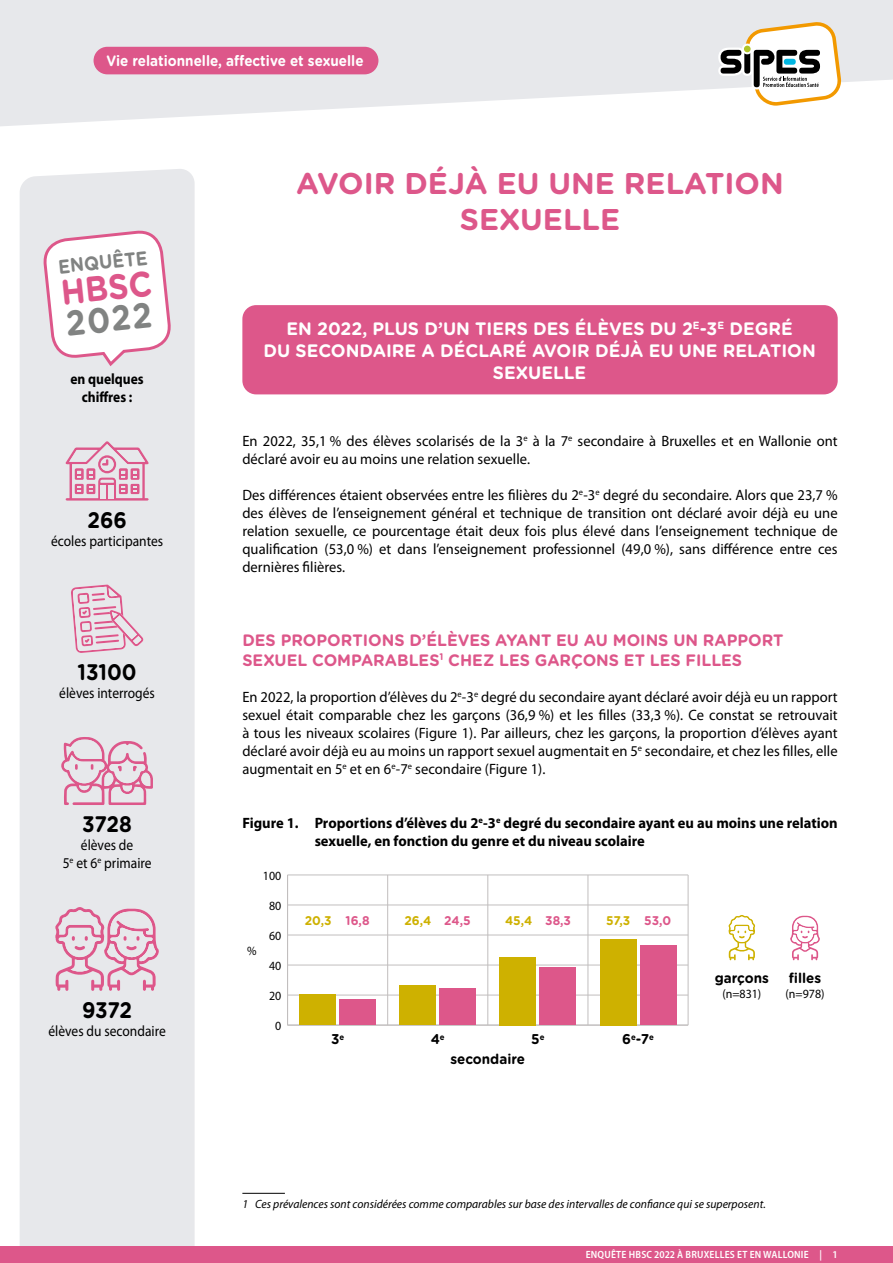
<style>
.page{position:relative;width:893px;height:1263px;background:#fff}
.page>*{position:absolute;margin:0;border:0;box-sizing:border-box;transform-origin:0 0}
.t1{font:700 35.4px "Gotham Rounded";color:#dd578a;scale:.9 1}
.t2{font:700 35.4px "Gotham Rounded";color:#818382;scale:.9 1}
.t3{font:700 30px/36px "Gotham Rounded";color:#dd578a;text-align:center}
.t4{font:700 22.5px "Gotham Rounded";color:#000;scale:.9 1}
.t5{font:700 19.65px "Gotham Rounded";color:#818382;scale:.9 1}
.t6{font:700 18px/21.6px "Gotham Rounded";color:#fff;text-align:center}
.t7{font:700 16.5px/19.8px "Gotham Rounded";color:#dd578a}
.t8{font:15px/18px "Myriad Pro";letter-spacing:.005em;color:#000;text-align:justify}
.t9{font:700 15px/18px "Myriad Pro";color:#000}
.t10{font:15px/18px "Myriad Pro";letter-spacing:.005em;color:#000;text-align:center;scale:.9 1}
.t11{font:700 15px "Gotham Rounded";color:#fff;scale:.9 1}
.t12{font:700 15px/18px "Myriad Pro";color:#000;text-align:center;scale:.9 1}
.t13{font:700 14.1px "Gotham Rounded";color:#000;scale:.95 1}
.t14{font:700 12.6px "Gotham Rounded";color:#ceb100;scale:.95 1}
.t15{font:12.6px "Myriad Pro";color:#000;scale:.95 1}
.t16{font:italic 12px "Myriad Pro";color:#000}
.t17{font:600 semi-condensed 10.5px "Myriad Pro";letter-spacing:.02em;color:#fff}
.t18{font:700 8.25px "Gotham Rounded";color:#000;scale:.95 1}
.s1{color:#dd578a}
</style>
<div class="page">
<div style="left:20px;top:169px;width:175px;height:1077px;background:#e7e8eb"></div>
<div style="left:0;top:1246px;width:893px;height:17px;background:#dd578a"></div>
<svg style="left:0;top:0;width:893px;height:126px;fill:#e7e8eb"></svg>
<div style="left:94px;top:47px;width:284px;height:27px;background:#dd578a;border-radius:14px"></div>
<svg style="left:718px;top:21px;width:123px;height:85px"></svg>
<div style="left:242px;top:305px;width:596px;height:89px;background:#dd578a;border-radius:14px"></div>
<svg style="left:790px;top:916px;width:30px;height:44px"></svg>
<svg style="left:729px;top:915px;width:26px;height:45px"></svg>
<hr style="left:387px;top:875px;width:1px;height:150px;background:#c1bebe">
<hr style="left:488px;top:875px;width:1px;height:150px;background:#c1bebe">
<hr style="left:588px;top:875px;width:1px;height:150px;background:#c1bebe">
<hr style="left:688px;top:875px;width:1px;height:150px;background:#c1bebe">
<hr style="left:287px;top:875px;width:1px;height:150px;background:#c1bebe">
<hr style="left:288px;top:1025px;width:400px;height:1px;background:#c1bebe">
<hr style="left:288px;top:995px;width:400px;height:1px;background:#c1bebe">
<hr style="left:288px;top:965px;width:400px;height:1px;background:#c1bebe">
<hr style="left:288px;top:935px;width:400px;height:1px;background:#c1bebe">
<hr style="left:288px;top:905px;width:400px;height:1px;background:#c1bebe">
<hr style="left:288px;top:875px;width:400px;height:1px;background:#c1bebe">
<div style="left:340px;top:1000px;width:36px;height:25px;background:#dd578a"></div>
<div style="left:440px;top:988px;width:36px;height:37px;background:#dd578a"></div>
<div style="left:540px;top:967px;width:36px;height:58px;background:#dd578a"></div>
<div style="left:640px;top:945px;width:36px;height:80px;background:#dd578a"></div>
<div style="left:300px;top:994px;width:36px;height:31px;background:#ceb100"></div>
<div style="left:400px;top:985px;width:36px;height:40px;background:#ceb100"></div>
<div style="left:500px;top:957px;width:36px;height:68px;background:#ceb100"></div>
<div style="left:600px;top:939px;width:36px;height:86px;background:#ceb100"></div>
<hr style="left:242px;top:1193px;width:43px;height:1px;background:#000">
<svg style="left:43px;top:230px;width:128px;height:139px"></svg>
<svg style="left:66px;top:440px;width:83px;height:61px;background:#e3b8cb"></svg>
<svg style="left:71px;top:584px;width:73px;height:69px;background:#e5c6d4"></svg>
<svg style="left:61px;top:737px;width:92px;height:68px;background:#e4c0d0"></svg>
<svg style="left:55px;top:907px;width:104px;height:84px;background:#e4c0d0"></svg>
<p class="t11" style="left:107px;top:50px;width:287px">Vie relationnelle, affective et sexuelle</p>
<h3 class="t5" style="left:57px;top:252px;width:101px;rotate:-6deg">ENQUÊTE</h3>
<h1 class="t1" style="left:58px;top:267px;width:103px;rotate:-6deg">HBSC</h1>
<h1 class="t2" style="left:63px;top:298px;width:97px;rotate:-6deg">2022</h1>
<p class="t12" style="left:70px;top:370px;width:83px">en quelques chiffres :</p>
<h3 class="t4" style="left:87px;top:503px;width:45px">266</h3>
<p class="t10" style="left:51px;top:531px;width:126px">écoles participantes</p>
<h3 class="t4" style="left:78px;top:655px;width:67px">13100</h3>
<p class="t10" style="left:59px;top:684px;width:108px">élèves interrogés</p>
<h3 class="t4" style="left:82px;top:807px;width:57px">3728</h3>
<p class="t10" style="left:63px;top:836px;width:100px">élèves de<br>5<sup>e</sup> et 6<sup>e</sup> primaire</p>
<h3 class="t4" style="left:82px;top:993px;width:57px">9372</h3>
<p class="t10" style="left:48px;top:1021px;width:132px">élèves du secondaire</p>
<h2 class="t3" style="left:296px;top:164px;width:489px">AVOIR DÉJÀ EU UNE RELATION<br>SEXUELLE</h2>
<p class="t6" style="left:263px;top:317px;width:554px">EN 2022, PLUS D’UN TIERS DES ÉLÈVES DU 2<sup>E</sup>-3<sup>E</sup> DEGRÉ<br>DU SECONDAIRE A DÉCLARÉ AVOIR DÉJÀ EU UNE RELATION<br>SEXUELLE</p>
<p class="t8" style="left:242px;top:432px;width:597px">En 2022, 35,1 % des élèves scolarisés de la 3<sup>e</sup> à la 7<sup>e</sup> secondaire à Bruxelles et en Wallonie ont déclaré avoir eu au moins une relation sexuelle.</p>
<p class="t8" style="left:242px;top:486px;width:597px">Des différences étaient observées entre les filières du 2<sup>e</sup>-3<sup>e</sup> degré du secondaire. Alors que 23,7 % des élèves de l’enseignement général et technique de transition ont déclaré avoir déjà eu une relation sexuelle, ce pourcentage était deux fois plus élevé dans l’enseignement technique de qualification (53,0 %) et dans l’enseignement professionnel (49,0 %), sans différence entre ces dernières filières.</p>
<p class="t7" style="left:242px;top:630px;width:543px">DES PROPORTIONS D’ÉLÈVES AYANT EU AU MOINS UN RAPPORT<br>SEXUEL COMPARABLES<sup>1</sup> CHEZ LES GARÇONS ET LES FILLES</p>
<p class="t8" style="left:242px;top:688px;width:597px">En 2022, la proportion d’élèves du 2<sup>e</sup>-3<sup>e</sup> degré du secondaire ayant déclaré avoir déjà eu un rapport sexuel était comparable chez les garçons (36,9 %) et les filles (33,3 %). Ce constat se retrouvait à tous les niveaux scolaires (Figure 1). Par ailleurs, chez les garçons, la proportion d’élèves ayant déclaré avoir déjà eu au moins un rapport sexuel augmentait en 5<sup>e</sup> secondaire, et chez les filles, elle augmentait en 5<sup>e</sup> et en 6<sup>e</sup>-7<sup>e</sup> secondaire (Figure 1).</p>
<p class="t9" style="left:315px;top:813px;width:524px;text-indent:-72px">Figure 1. Proportions d’élèves du 2<sup>e</sup>-3<sup>e</sup> degré du secondaire ayant eu au moins une relation sexuelle, en fonction du genre et du niveau scolaire</p>
<p class="t15" style="left:263px;top:868px;width:21px">100</p>
<p class="t15" style="left:247px;top:943px;width:11px">%</p>
<p class="t15" style="left:269px;top:898px;width:14px">80</p>
<p class="t15" style="left:269px;top:928px;width:14px">60</p>
<p class="t15" style="left:269px;top:958px;width:14px">40</p>
<p class="t15" style="left:269px;top:988px;width:14px">20</p>
<p class="t15" style="left:275px;top:1018px;width:8px">0</p>
<p class="t14" style="left:305px;top:911px;width:70px">20,3 <span class="s1">16,8</span></p>
<p class="t14" style="left:404px;top:911px;width:71px">26,4 <span class="s1">24,5</span></p>
<p class="t14" style="left:505px;top:911px;width:71px">45,4 <span class="s1">38,3</span></p>
<p class="t14" style="left:606px;top:911px;width:70px">57,3 <span class="s1">53,0</span></p>
<p class="t13" style="left:331px;top:1029px;width:15px">3<sup>e</sup></p>
<p class="t13" style="left:431px;top:1029px;width:16px">4<sup>e</sup></p>
<p class="t18" style="left:540px;top:1030px;width:7px">e</p>
<p class="t13" style="left:531px;top:1029px;width:10px">5</p>
<p class="t13" style="left:450px;top:1049px;width:80px">secondaire</p>
<p class="t13" style="left:622px;top:1029px;width:35px">6<sup>e</sup>-7<sup>e</sup></p>
<p class="t13" style="left:715px;top:968px;width:58px">garçons</p>
<p class="t15" style="left:722px;top:986px;width:43px">(n=831)</p>
<p class="t13" style="left:789px;top:968px;width:36px">filles</p>
<p class="t15" style="left:785px;top:986px;width:43px">(n=978)</p>
<p class="t16" style="left:242px;top:1196px;width:525px">1 Ces prévalences sont considérées comme comparables sur base des intervalles de confiance qui se superposent.</p>
<p class="t17" style="left:586px;top:1248px;width:253px">ENQUÊTE HBSC 2022 À BRUXELLES ET EN WALLONIE | 1</p>
</div>
